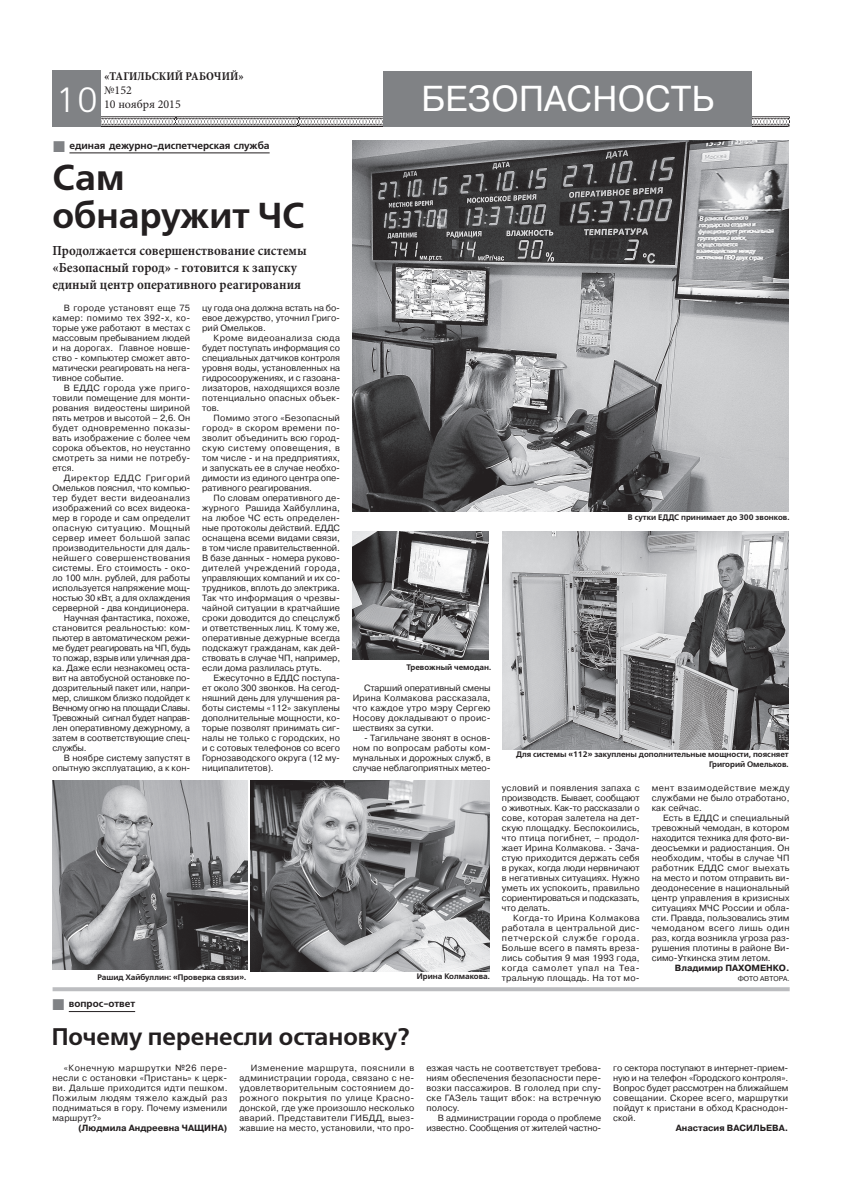
<style>
.page{position:relative;width:842px;height:1191px;background:#fff}
.page>*{position:absolute;margin:0;border:0;box-sizing:border-box;transform-origin:0 0}
.t1{font:700 36px/38px "Free Set C";color:#231f20}
.t2{font:36px "Pragmatica C";color:#fff}
.t3{font:35px "Free Set C";color:#fff}
.t4{font:700 24px "Free Set C";color:#231f20}
.t5{font:14px/16.8px "Minion Pro Semibold Cn Capt";color:#231f20}
.t6{font:700 condensed 12px "Minion Pro";color:#231f20}
.t7{font:12px "Minion Pro";color:#231f20}
.t8{font:700 10px "Free Set C";color:#231f20}
.t9{font:9px/10px "Pragmatica C";letter-spacing:.005em;color:#231f20;text-align:justify}
.t10{font:9px/10px "Pragmatica C";letter-spacing:-.015em;color:#231f20;text-align:right}
.t11{font:700 9px "Pragmatica C";color:#231f20}
.t12{font:9px "Pragmatica C";letter-spacing:-.03em;color:#231f20}
.t13{font:9px "Pragmatica C";letter-spacing:.04em;color:#231f20}
.t14{font:9px "Pragmatica C";letter-spacing:-.025em;color:#231f20}
.t15{font:9px "Pragmatica C";letter-spacing:-.02em;color:#231f20}
.t16{font:9px "Pragmatica C";letter-spacing:-.035em;color:#231f20}
.t17{font:9px "Pragmatica C";letter-spacing:.045em;color:#231f20}
.t18{font:9px "Pragmatica C";letter-spacing:.06em;color:#231f20}
.t19{font:9px "Pragmatica C";letter-spacing:.065em;color:#231f20}
.t20{font:700 8px/9.6px "Free Set C";color:#231f20;text-align:right}
.t21{font:7px "Pragmatica C";color:#231f20}
</style>
<div class="page">
<svg style="left:101px;top:116px;width:688px;height:11px"></svg>
<div style="left:52px;top:71px;width:49px;height:56px;background:#808285"></div>
<div style="left:384px;top:71px;width:368px;height:56px;background:#808285"></div>
<img style="left:352px;top:141px;width:437px;height:370px">
<img style="left:502px;top:531px;width:287px;height:218px">
<img style="left:52px;top:780px;width:196px;height:189px">
<img style="left:352px;top:532px;width:136px;height:127px">
<img style="left:250px;top:780px;width:240px;height:191px">
<hr style="left:69px;top:153px;width:201px;height:1px;background:#231f20">
<hr style="left:69px;top:1011px;width:66px;height:1px;background:#231f20">
<svg style="left:53px;top:987px;width:737px;height:4px;background:#bfc0c3"></svg>
<h2 class="t3" style="left:55px;top:80px;width:44px">10</h2>
<h3 class="t6" style="left:104px;top:67px;width:141px">«ТАГИЛЬСКИЙ РАБОЧИЙ»</h3>
<h3 class="t7" style="left:104px;top:82px;width:29px">№152</h3>
<h3 class="t7" style="left:104px;top:97px;width:78px">10 ноября 2015</h3>
<p class="t8" style="left:69px;top:139px;width:202px">единая дежурно-диспетчерская служба</p>
<h1 class="t1" style="left:52px;top:159px;width:254px">Сам обнаружит ЧС</h1>
<h3 class="t5" style="left:52px;top:242px;width:256px">Продолжается совершенствование системы «Безопасный город» - готовится к запуску единый центр оперативного реагирования</h3>
<p class="t9" style="left:52px;top:303px;width:139px;text-indent:11px">В городе установят еще 75 камер: помимо тех 392-х, ко&shy;торые уже работают в местах с массовым пребыванием людей и на дорогах. Главное новше&shy;ство - компьютер сможет авто&shy;матически реагировать на нега&shy;тивное событие.</p>
<p class="t9" style="left:52px;top:383px;width:139px;text-indent:11px">В ЕДДС города уже приго&shy;товили помещение для монти&shy;рования видеостены шириной пять метров и высотой – 2,6. Он будет одновременно показы&shy;вать изображение с более чем сорока объектов, но неустанно смотреть за ними не потребу&shy;ется.</p>
<p class="t19" style="left:64px;top:473px;width:128px">Директор ЕДДС Григорий</p>
<p class="t9" style="left:52px;top:483px;width:139px">Омельков пояснил, что компью-</p>
<p class="t13" style="left:52px;top:493px;width:139px">тер будет вести видеоанализ</p>
<p class="t9" style="left:52px;top:503px;width:139px">изображений со всех видеока-</p>
<p class="t9" style="left:52px;top:513px;width:139px">мер в городе и сам определит</p>
<p class="t18" style="left:52px;top:523px;width:139px">опасную ситуацию. Мощный</p>
<p class="t13" style="left:52px;top:533px;width:139px">сервер имеет большой запас</p>
<p class="t9" style="left:52px;top:543px;width:139px">производительности для даль-</p>
<p class="t17" style="left:52px;top:553px;width:139px">нейшего совершенствования</p>
<p class="t9" style="left:52px;top:563px;width:139px">системы. Его стоимость - око-</p>
<p class="t9" style="left:52px;top:573px;width:139px">ло 100 млн. рублей, для работы</p>
<p class="t9" style="left:52px;top:583px;width:139px">используется напряжение мощ-</p>
<p class="t9" style="left:52px;top:593px;width:139px">ностью 30 кВт, а для охлаждения</p>
<p class="t9" style="left:52px;top:603px;width:138px">серверной - два кондиционера.</p>
<p class="t9" style="left:64px;top:613px;width:128px">Н аучная фантастика, похоже,</p>
<p class="t9" style="left:52px;top:623px;width:139px">становится реальностью: ком-</p>
<p class="t9" style="left:52px;top:633px;width:139px">пьютер в автоматическом режи-</p>
<p class="t12" style="left:52px;top:643px;width:139px">ме будет реагировать на ЧП , будь</p>
<p class="t12" style="left:52px;top:653px;width:139px">то пожар, взрыв или уличная дра-</p>
<p class="t9" style="left:52px;top:663px;width:139px">ка. Даже если незнакомец оста-</p>
<p class="t10" style="left:52px;top:673px;width:139px">вит на автобусной остановке по-</p>
<p class="t10" style="left:52px;top:683px;width:139px">дозрительный пакет или, напри-</p>
<p class="t15" style="left:52px;top:693px;width:139px">мер, слишком близко подойдет к</p>
<p class="t16" style="left:52px;top:703px;width:139px">Вечному огню на площади Славы.</p>
<p class="t14" style="left:52px;top:713px;width:139px">Тревожный сигнал будет направ-</p>
<p class="t9" style="left:52px;top:723px;width:139px">лен оперативному дежурному, а</p>
<p class="t9" style="left:52px;top:733px;width:139px">затем в соответствующие спец-</p>
<p class="t9" style="left:52px;top:743px;width:36px">службы.</p>
<p class="t9" style="left:64px;top:753px;width:128px">В ноябре систему запустят в</p>
<p class="t9" style="left:52px;top:763px;width:139px">опытную эксплуатацию, а к кон-</p>
<p class="t9" style="left:202px;top:303px;width:139px">цу года она должна встать на бо&shy;евое дежурство, уточнил Григо&shy;рий Омельков.</p>
<p class="t9" style="left:202px;top:333px;width:139px;text-indent:11px">Кроме видеоанализа сюда будет поступать информация со специальных датчиков контроля уровня воды, установленных на гидросооружениях, и с газоана&shy;лизаторов, находящихся возле потенциально опасных объек&shy;тов.</p>
<p class="t9" style="left:202px;top:413px;width:139px;text-indent:11px">Помимо этого «Безопасный город» в скором времени по&shy;зволит объединить всю город&shy;скую систему оповещения, в том числе - и на предприятиях, и запускать ее в случае необхо&shy;димости из единого центра опе&shy;ративного реагирования.</p>
<p class="t9" style="left:202px;top:493px;width:139px;text-indent:11px">По словам оперативного де&shy;журного Рашида Хайбуллина, на любое ЧС есть определен&shy;ные протоколы действий. ЕДДС оснащена всеми видами связи, в том числе правительственной.<br>В базе данных - номера руково&shy;дителей учреждений города, управляющих компаний и их со&shy;трудников, вплоть до электрика.<br>Так что информация о чрезвы&shy;чайной ситуации в кратчайшие сроки доводится до спецслужб и ответственных лиц. К тому же, оперативные дежурные всегда подскажут гражданам, как дей&shy;ствовать в случае ЧП , например, если дома разлилась ртуть.</p>
<p class="t9" style="left:202px;top:673px;width:139px;text-indent:11px">Ежесуточно в ЕДДС поступа&shy;ет около 300 звонков. На сегод&shy;няшний день для улучшения ра&shy;боты системы «112» закуплены дополнительные мощности, ко&shy;торые позволят принимать сиг&shy;налы не только с городских, но и с сотовых телефонов со всего Горнозаводского округа (12 му&shy;ниципалитетов).</p>
<p class="t20" style="left:98px;top:972px;width:150px">Рашид Хайбуллин: «Проверка связи».</p>
<h1 class="t2" style="left:421px;top:78px;width:295px">безопасность</h1>
<p class="t20" style="left:628px;top:512px;width:163px">В сутки ЕДДС принимает до 300 звонков.</p>
<p class="t20" style="left:407px;top:662px;width:86px">Тревожный чемодан.</p>
<p class="t9" style="left:353px;top:683px;width:139px;text-indent:11px">Старший оперативный смены Ирина Колмакова рассказала, что каждое утро мэру Сергею Н осову докладывают о проис&shy;шествиях за сутки.</p>
<p class="t9" style="left:353px;top:733px;width:139px;text-indent:11px">- Тагильчане звонят в основ&shy;ном по вопросам работы ком&shy;мунальных и дорожных служб, в случае неблагоприятных метео-</p>
<p class="t20" style="left:417px;top:971px;width:74px">Ирина Колмакова.</p>
<p class="t20" style="left:516px;top:750px;width:274px">Для системы «112» закуплены дополнительные мощности, поясняет<br>Григорий Омельков.</p>
<p class="t9" style="left:502px;top:783px;width:139px">условий и появления запаха с производств. Бывает, сообщают о животных. Как-то рассказали о сове, которая залетела на дет&shy;скую площадку. Беспокоились, что птица погибнет, – продол&shy;жает Ирина Колмакова. - Зача&shy;стую приходится держать себя в руках, когда люди нервничают в негативных ситуациях. Нужно уметь их успокоить, правильно сориентироваться и подсказать, что делать.</p>
<p class="t9" style="left:502px;top:913px;width:139px;text-indent:11px">Когда-то Ирина Колмакова работала в центральной дис&shy;петчерской службе города.<br>Больше всего в память вреза&shy;лись события 9 мая 1993 года, когда самолет упал на Теа&shy;тральную площадь. Н а тот мо-</p>
<p class="t9" style="left:652px;top:783px;width:139px">мент взаимодействие между службами не было отработано, как сейчас.</p>
<p class="t9" style="left:652px;top:813px;width:139px;text-align:left;text-indent:11px">Есть в ЕДДС и специальный тревожный чемодан, в котором находится техника для фото-ви&shy;деосъемки и радиостанция. Он необходим, чтобы в случае ЧП работник ЕДДС смог выехать на место и потом отправить ви&shy;деодонесение в национальный центр управления в кризисных ситуациях МЧС России и обла&shy;сти. П равда, пользовались этим чемоданом всего лишь один раз, когда возникла угроза раз&shy;рушения плотины в районе Ви&shy;симо-Уткинска этим летом.</p>
<p class="t11" style="left:675px;top:963px;width:116px">Владимир ПАХОМЕНКО.</p>
<p class="t21" style="left:738px;top:975px;width:53px">Фото автора.</p>
<p class="t8" style="left:69px;top:997px;width:68px">вопрос-ответ</p>
<h3 class="t4" style="left:52px;top:1021px;width:360px">Почему перенесли остановку?</h3>
<p class="t9" style="left:52px;top:1063px;width:177px;text-indent:11px">«Конечную маршрутки №26 пере&shy;несли с остановки «П ристань» к церк&shy;ви. Дальше приходится идти пешком.<br>П ожилым людям тяжело каждый раз подниматься в гору. Почему изменили маршрут?»</p>
<p class="t11" style="left:78px;top:1123px;width:151px">(Людмила Андреевна Чащина)</p>
<p class="t9" style="left:239px;top:1063px;width:176px;text-indent:11px">Изменение маршрута, пояснили в администрации города, связано с не&shy;удовлетворительным состоянием до&shy;рожного покрытия по улице Красно&shy;донской, где уже произошло несколько аварий. П редставители ГИБДД, выез&shy;жавшие на место, установили, что про-</p>
<p class="t9" style="left:426px;top:1063px;width:176px">езжая часть не соответствует требова&shy;ниям обеспечения безопасности пере&shy;возки пассажиров. В гололед при спу&shy;ске ГАЗель тащит вбок: на встречную полосу.</p>
<p class="t10" style="left:426px;top:1113px;width:177px">В администрации города о проблеме известно. Сообщения от жителей частно-</p>
<p class="t9" style="left:613px;top:1063px;width:177px">го сектора поступают в интернет-прием&shy;ную и на телефон «Городского контроля».<br>Вопрос будет рассмотрен на ближайшем совещании. Скорее всего, маршрутки пойдут к пристани в обход Краснодон&shy;ской.</p>
<p class="t11" style="left:676px;top:1123px;width:114px">Анастасия ВАСИЛЬЕВА.</p>
</div>
